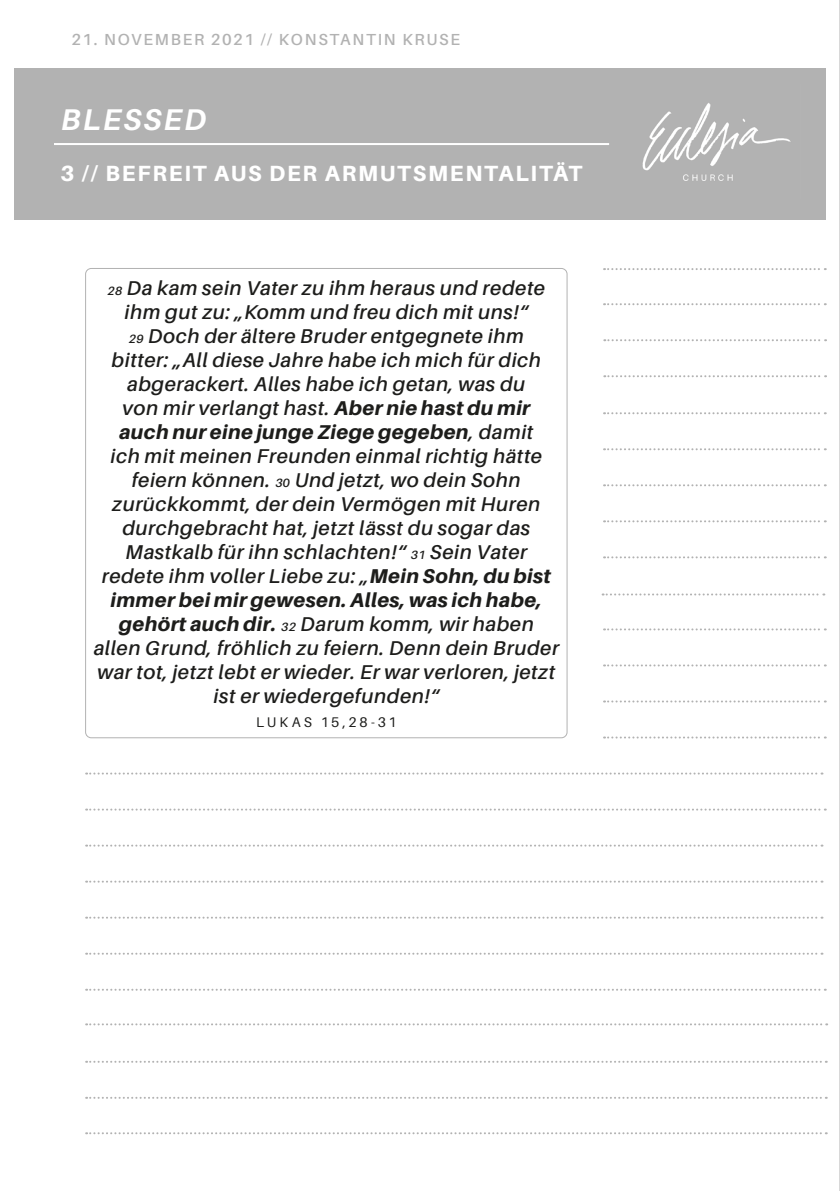
<style>
.page{position:relative;width:840px;height:1191px;background:#fff}
.page>*{position:absolute;margin:0;border:0;box-sizing:border-box;transform-origin:0 0}
.t1{font:italic 700 30px "Aileron";letter-spacing:.07em;color:#fff}
.t2{font:800 22px "Aileron";letter-spacing:.08em;color:#fff}
.t3{font:italic 600 20px/24px "Aileron";letter-spacing:.03em;color:#1d1d1b;text-align:center}
.t4{font:600 16px "Aileron";letter-spacing:.11em;color:#b2b2b2}
.t5{font:14px "Aileron";letter-spacing:.205em;color:#1d1d1b}
.s1{font-size:12px}
.s2{font-weight:800}
</style>
<div class="page">
<div style="left:14px;top:68px;width:811px;height:151px;background:#b2b2b2"></div>
<img style="left:642px;top:103px;width:149px;height:78px">
<svg style="left:603px;top:628px;width:222px;height:2px"></svg>
<svg style="left:603px;top:448px;width:222px;height:2px"></svg>
<svg style="left:603px;top:412px;width:222px;height:2px"></svg>
<svg style="left:603px;top:700px;width:222px;height:2px"></svg>
<svg style="left:603px;top:520px;width:222px;height:2px"></svg>
<svg style="left:86px;top:772px;width:736px;height:2px"></svg>
<svg style="left:602px;top:593px;width:221px;height:2px"></svg>
<svg style="left:86px;top:844px;width:736px;height:2px"></svg>
<svg style="left:86px;top:916px;width:736px;height:2px"></svg>
<svg style="left:86px;top:988px;width:739px;height:2px"></svg>
<svg style="left:86px;top:1023px;width:740px;height:2px"></svg>
<svg style="left:86px;top:1060px;width:740px;height:2px"></svg>
<svg style="left:86px;top:1096px;width:740px;height:2px"></svg>
<svg style="left:86px;top:1132px;width:740px;height:2px"></svg>
<svg style="left:603px;top:664px;width:222px;height:2px"></svg>
<svg style="left:603px;top:484px;width:222px;height:2px"></svg>
<svg style="left:603px;top:736px;width:222px;height:2px"></svg>
<svg style="left:603px;top:556px;width:222px;height:2px"></svg>
<svg style="left:86px;top:808px;width:739px;height:2px"></svg>
<svg style="left:86px;top:880px;width:736px;height:2px"></svg>
<svg style="left:86px;top:952px;width:736px;height:2px"></svg>
<svg style="left:604px;top:375px;width:221px;height:2px"></svg>
<svg style="left:604px;top:339px;width:221px;height:2px"></svg>
<svg style="left:603px;top:303px;width:222px;height:2px"></svg>
<svg style="left:603px;top:268px;width:222px;height:2px"></svg>
<hr style="left:839px;top:0;width:1px;height:1191px;background:#b2b2b2">
<hr style="left:54px;top:143px;width:554px;height:2px;background:#fff">
<p class="t4" style="left:71px;top:31px;width:390px">21. NOVEMBER 2021 // KONSTANTIN KRUSE</p>
<h1 class="t1" style="left:61px;top:102px;width:146px">BLESSED</h1>
<p class="t2" style="left:61px;top:161px;width:523px">3 // BEFREIT AUS DER ARMUTSMENTALITÄT</p>
<p class="t3" style="left:94px;top:276px;width:466px"><span class="s1">28</span> Da kam sein Vater zu ihm heraus und redete ihm gut zu: „Komm und freu dich mit uns!“<br><span class="s1">29</span> Doch der ältere Bruder entgegnete ihm<br>bitter: „All diese Jahre habe ich mich für dich abgerackert. Alles habe ich getan, was du<br>von mir verlangt hast. <span class="s2">Aber nie hast du mir<br>auch nur eine junge Ziege gegeben</span>, damit<br>ich mit meinen Freunden einmal richtig hätte feiern können. <span class="s1">30</span> Und jetzt, wo dein Sohn zurückkommt, der dein Vermögen mit Huren durchgebracht hat, jetzt lässt du sogar das Mastkalb für ihn schlachten!“ <span class="s1">31</span> Sein Vater redete ihm voller Liebe zu: „<span class="s2">Mein Sohn, du bist immer bei mir gewesen. Alles, was ich habe, gehört auch dir.</span> <span class="s1">32</span> Darum komm, wir haben allen Grund, fröhlich zu feiern. Denn dein Bruder war tot, jetzt lebt er wieder. Er war verloren, jetzt ist er wiedergefunden!“</p>
<p class="t5" style="left:256px;top:714px;width:142px">LUKAS 15,28-31</p>
</div>
